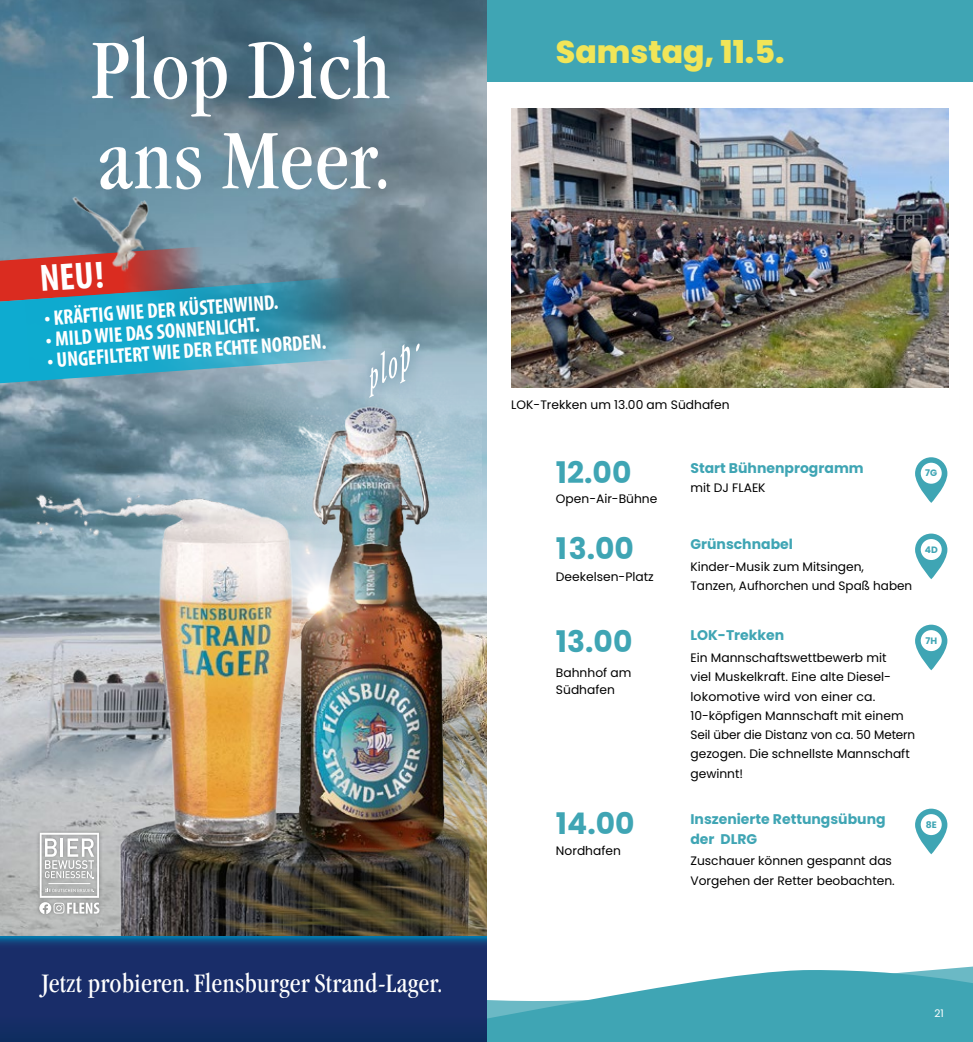
<style>
.page{position:relative;width:973px;height:1042px;background:#fff}
.page>*{position:absolute;margin:0;border:0;box-sizing:border-box;transform-origin:0 0}
.t1{font:condensed 86.62px/90.1px "Garamond";letter-spacing:.015em;color:#fff}
.t2{font:700 42px/45.5px "Poppins";color:#fff}
.t3{font:700 condensed 38.15px "Myriad Pro";color:#fff}
.t4{font:800 31.5px "Poppins";color:#f1e558}
.t5{font:700 29.75px "Poppins";color:#3fa5b4}
.t6{font:condensed 27.47px "Garamond";letter-spacing:.015em;color:#fff}
.t7{font:700 condensed 21.18px "Myriad Pro";color:#fff}
.t8{font:700 14px/19.2px "Poppins";color:#3fa5b4}
.t9{font:12.25px/19.2px "Poppins";color:#000}
.t10{font:10.5px "Poppins";color:#fff}
.t11{font:700 9.28px "Poppins";color:#3fa5b4}
</style>
<div class="page">
<img style="left:511px;top:109px;width:436px;height:278px">
<svg style="left:486px;top:969px;width:486px;height:73px;fill:#3fa5b4"></svg>
<div style="left:486px;top:0;width:486px;height:82px;background:#3fa5b4"></div>
<svg style="left:915px;top:457px;width:32px;height:46px"></svg>
<svg style="left:915px;top:625px;width:32px;height:45px"></svg>
<img style="left:0;top:0;width:486px;height:937px">
<img style="left:27px;top:293px;width:454px;height:644px">
<img style="left:99px;top:777px;width:387px;height:160px">
<svg style="left:0;top:937px;width:486px;height:13px;background:#13437d"></svg>
<div style="left:0;top:950px;width:486px;height:92px;background:#192d69"></div>
<img style="left:21px;top:436px;width:465px;height:341px">
<div style="left:354px;top:329px;width:80px;height:83px;background:#00446b;opacity:.58"></div>
<svg style="left:416px;top:343px;width:3px;height:9px"></svg>
<svg style="left:369px;top:344px;width:41px;height:54px;background:#acc4d0"></svg>
<img style="left:70px;top:185px;width:101px;height:62px">
<svg style="left:0;top:247px;width:356px;height:138px;background:#5690a5"></svg>
<div style="left:36px;top:829px;width:67px;height:88px;background:#1e1e1d;opacity:.36"></div>
<svg style="left:39px;top:833px;width:60px;height:81px"></svg>
<svg style="left:915px;top:808px;width:32px;height:46px"></svg>
<svg style="left:915px;top:533px;width:32px;height:46px"></svg>
<h1 class="t1" style="left:91px;top:24px;width:302px">Plop Dich ans Meer.</h1>
<h3 class="t3" style="left:38px;top:255px;width:66px;rotate:-4deg">NEU!</h3>
<h3 class="t7" style="left:43px;top:305px;width:236px;rotate:-4deg">• KRÄFTIG WIE DER KÜSTENWIND.</h3>
<h2 class="t2" style="left:60px;top:268px;width:206px">eine tolle<br>Headline.</h2>
<h3 class="t7" style="left:45px;top:326px;width:216px;rotate:-4deg">• MILD WIE DAS SONNENLICHT.</h3>
<h3 class="t7" style="left:46px;top:347px;width:281px;rotate:-4deg">• UNGEFILTERT WIE DER ECHTE NORDEN.</h3>
<h3 class="t6" style="left:41px;top:967px;width:403px">Jetzt probieren. Flensburger Strand-Lager.</h3>
<h3 class="t4" style="left:556px;top:34px;width:230px">Samstag, 11.5.</h3>
<p class="t9" style="left:511px;top:395px;width:220px">LOK-Trekken um 13.00 am Südhafen</p>
<h3 class="t5" style="left:556px;top:455px;width:77px">12.00</h3>
<p class="t9" style="left:556px;top:489px;width:103px">Open-Air-Bühne</p>
<p class="t8" style="left:690px;top:458px;width:175px">Start Bühnenprogramm</p>
<p class="t9" style="left:690px;top:478px;width:77px">mit DJ FLAEK</p>
<h3 class="t5" style="left:556px;top:531px;width:79px">13.00</h3>
<p class="t8" style="left:690px;top:535px;width:104px">Grünschnabel</p>
<p class="t9" style="left:690px;top:557px;width:223px">Kinder-Musik zum Mitsingen,<br>Tanzen, Aufhorchen und Spaß haben</p>
<p class="t9" style="left:556px;top:567px;width:99px">Deekelsen-Platz</p>
<p class="t11" style="left:925px;top:467px;width:13px">7G</p>
<p class="t11" style="left:924px;top:544px;width:14px">4D</p>
<h3 class="t5" style="left:556px;top:625px;width:78px">13.00</h3>
<p class="t9" style="left:556px;top:664px;width:77px;line-height:17.5px">Bahnhof am<br>Südhafen</p>
<h3 class="t5" style="left:556px;top:806px;width:80px">14.00</h3>
<p class="t9" style="left:556px;top:841px;width:66px">Nordhafen</p>
<p class="t8" style="left:690px;top:626px;width:95px">LOK-Trekken</p>
<p class="t9" style="left:690px;top:648px;width:226px">Ein Mannschaftswettbewerb mit<br>viel Muskelkraft. Eine alte Diesel&shy;lokomotive wird von einer ca.<br>10-köpfigen Mannschaft mit einem<br>Seil über die Distanz von ca. 50 Metern gezogen. Die schnellste Mannschaft gewinnt!</p>
<p class="t11" style="left:925px;top:635px;width:13px">7H</p>
<p class="t8" style="left:690px;top:810px;width:197px">Inszenierte Rettungsübung der DLRG</p>
<p class="t9" style="left:690px;top:851px;width:206px">Zuschauer können gespannt das<br>Vorgehen der Retter beobachten.</p>
<p class="t11" style="left:925px;top:819px;width:12px">8E</p>
<p class="t10" style="left:934px;top:1007px;width:11px">21</p>
</div>
